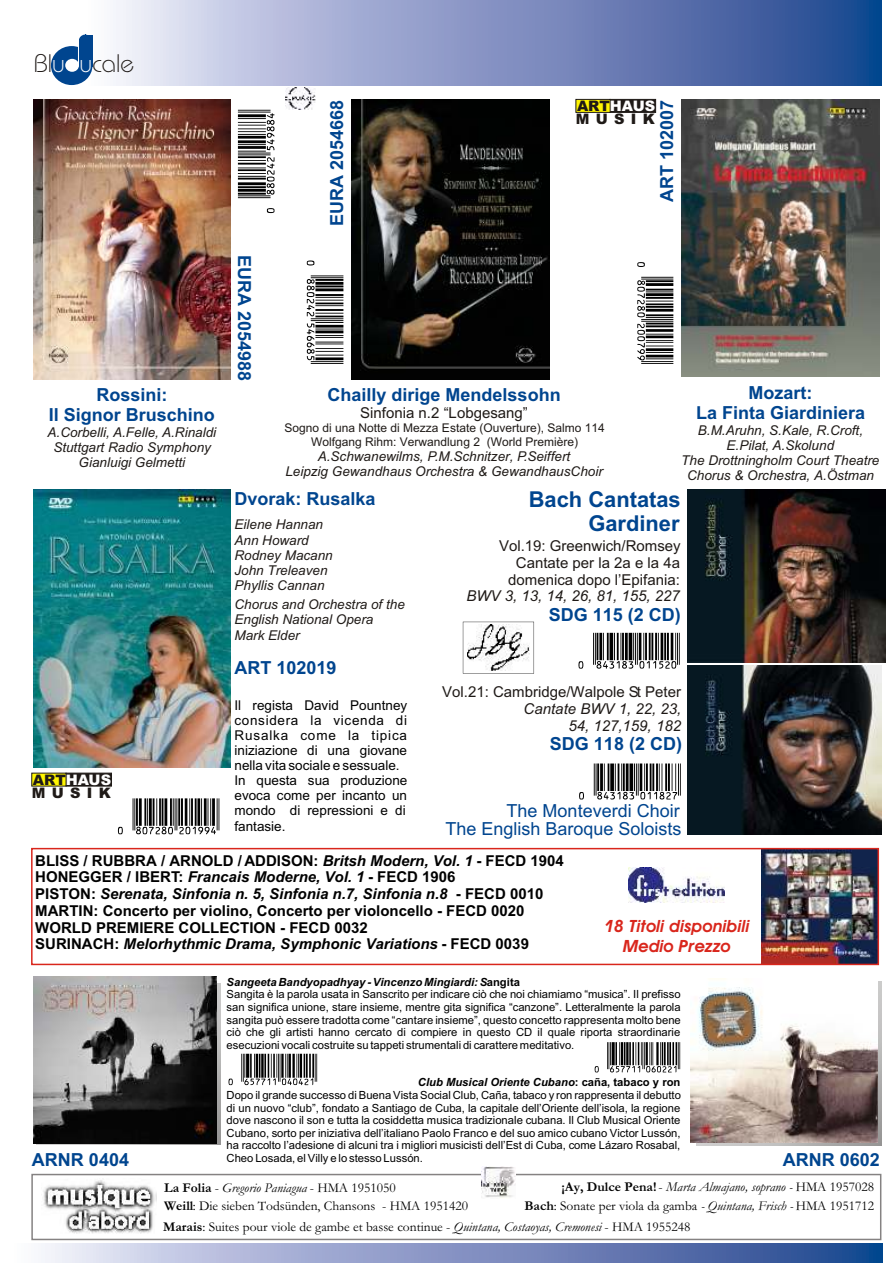
<style>
.page{position:relative;width:894px;height:1263px;background:#fff}
.page>*{position:absolute;margin:0;border:0;box-sizing:border-box;transform-origin:0 0}
.t1{font:73.2px "UPC Half";color:#000}
.t2{font:72.15px "UPC Half";color:#000}
.t3{font:72px "UPC Half";color:#000}
.t4{font:71.85px "UPC Half";color:#000}
.t5{font:71.7px "UPC Half";color:#000}
.t6{font:62.7px "UPC Half";color:#000}
.t7{font:60.6px "UPC Half";color:#000}
.t8{font:25.35px "Bauhaus Lt BT";color:#1f1a17}
.t9{font:700 21.9px/24.5px "Arial";color:#00458f;text-align:right}
.t10{font:700 18px/20.1px "Arial";color:#00458f;text-align:center}
.t11{font:18px "Arial";color:#00458f}
.t12{font:italic 700 16.95px/20.2px "Avant Garde Bk BT";color:#d9261c;text-align:center}
.t13{font:700 15px/16.8px "Arial";color:#000}
.t14{font:15px/16.8px "Arial";color:#1f1a17;text-align:right}
.t15{font:italic 15px/16.8px "Arial";color:#1f1a17;text-align:right}
.t16{font:900 14.55px/13.2px "Arial";color:#1f1a17}
.t17{font:italic 13.5px/15.1px "Arial";color:#1f1a17;text-align:center}
.t18{font:13.5px/18.3px "Garamond";color:#000}
.t19{font:13.5px/15.1px "Arial";color:#000}
.t20{font:12px/13.4px "Arial";color:#1f1a17;text-align:center}
.t21{font:11.25px/12.6px "Arial";color:#000}
.s1{color:#fff}
.s2{font-style:italic}
.s3{font-weight:700;font-style:italic}
.s4{font-weight:700}
</style>
<div class="page">
<img style="left:696px;top:981px;width:185px;height:164px">
<img style="left:352px;top:100px;width:197px;height:280px">
<img style="left:83px;top:0;width:798px;height:85px">
<div style="left:51px;top:46px;width:41px;height:39px;background:#00458f;border-radius:50%"></div>
<div style="left:65px;top:59px;width:14px;height:13px;background:#fff;border-radius:50%"></div>
<svg style="left:78px;top:34px;width:14px;height:33px"></svg>
<img style="left:41px;top:1243px;width:841px;height:20px">
<img style="left:36px;top:983px;width:184px;height:162px">
<img style="left:33px;top:100px;width:198px;height:280px">
<img style="left:33px;top:489px;width:198px;height:279px">
<img style="left:682px;top:100px;width:197px;height:277px">
<img style="left:687px;top:490px;width:198px;height:172px">
<img style="left:687px;top:665px;width:194px;height:169px">
<img style="left:762px;top:851px;width:114px;height:111px">
<img style="left:629px;top:867px;width:96px;height:36px">
<div style="left:31px;top:1174px;width:850px;height:66px;border:2px solid #858282"></div>
<img style="left:43px;top:1180px;width:114px;height:54px">
<img style="left:481px;top:1167px;width:35px;height:31px">
<img style="left:286px;top:87px;width:30px;height:23px">
<div style="left:610px;top:99px;width:46px;height:14px;background:#1f1a17;border:1px solid #1f1a17"></div>
<div style="left:576px;top:99px;width:35px;height:14px;background:#fff500;border:1px solid #1f1a17"></div>
<div style="left:66px;top:773px;width:46px;height:13px;background:#1f1a17"></div>
<div style="left:31px;top:773px;width:35px;height:13px;background:#fff500"></div>
<hr style="left:463px;top:622px;width:1px;height:51px;background:#000">
<hr style="left:463px;top:622px;width:71px;height:1px;background:#000">
<hr style="left:534px;top:622px;width:1px;height:51px;background:#000">
<hr style="left:463px;top:673px;width:71px;height:1px;background:#000">
<img style="left:467px;top:624px;width:63px;height:47px">
<img style="left:33px;top:977px;width:183px;height:166px">
<img style="left:691px;top:978px;width:187px;height:164px">
<div style="left:31px;top:848px;width:848px;height:117px;border:2px solid #d9261c"></div>
<h3 class="t8" style="left:34px;top:53px;width:102px">Bl<span class="s1">u u</span>cale</h3>
<h3 class="t10" style="left:49px;top:386px;width:168px">Rossini:<br>Il Signor Bruschino</h3>
<p class="t17" style="left:48px;top:426px;width:170px">A.Corbelli, A.Felle, A.Rinaldi<br>Stuttgart Radio Symphony<br>Gianluigi Gelmetti</p>
<p class="t16" style="left:32px;top:775px;width:81px">ART<span class="s1">HAUS<br></span>MUSIK</p>
<h3 class="t4" style="left:118px;top:767px;width:109px">¶|xIAHCIAy201994z</h3>
<h1 class="t1" style="left:206px;top:213px;width:111px;rotate:-90deg">¶xIACECy54984z</h1>
<h3 class="t10" style="left:329px;top:226px;width:127px;rotate:-90deg">EURA 2054668</h3>
<p class="t16" style="left:576px;top:101px;width:81px">ART<span class="s1">HAUS<br></span>MUSIK</p>
<h3 class="t10" style="left:658px;top:202px;width:104px;rotate:-90deg">ART 102007</h3>
<h3 class="t10" style="left:253px;top:255px;width:127px;rotate:90deg">EURA 2054988</h3>
<h1 class="t1" style="left:375px;top:261px;width:111px;rotate:90deg">¶xIACECy54685z</h1>
<h3 class="t10" style="left:328px;top:386px;width:235px">Chailly dirige Mendelssohn</h3>
<h3 class="t14" style="left:360px;top:406px;width:169px">Sinfonia n.2 “Lobgesang”</h3>
<p class="t20" style="left:285px;top:423px;width:322px">Sogno di una Notte di Mezza Estate (Ouverture), Salmo 114<br>Wolfgang Rihm: Verwandlung 2 (World Première)</p>
<p class="t17" style="left:285px;top:449px;width:319px">A.Schwanewilms, P.M.Schnitzer, P.Seiffert<br>Leipzig Gewandhaus Orchestra &amp; GewandhausChoir</p>
<h2 class="t2" style="left:704px;top:262px;width:110px;rotate:90deg">¶xIAHCIAy2079z</h2>
<h3 class="t10" style="left:696px;top:384px;width:171px">Mozart:<br>La Finta Giardiniera</h3>
<p class="t17" style="left:681px;top:424px;width:200px">B.M.Aruhn, S.Kale, R.Croft,<br>E.Pilat, A.Skolund<br>The Drottningholm Court Theatre<br>Chorus &amp; Orchestra, A.Östman</p>
<h3 class="t10" style="left:235px;top:491px;width:143px">Dvorak: Rusalka</h3>
<p class="t17" style="left:235px;top:518px;width:100px;text-align:left">Eilene Hannan<br>Ann Howard<br>Rodney Macann<br>John Treleaven<br>Phyllis Cannan</p>
<p class="t17" style="left:235px;top:598px;width:172px;text-align:left">Chorus and Orchestra of the<br>English National Opera<br>Mark Elder</p>
<h3 class="t10" style="left:235px;top:659px;width:104px">ART 102019</h3>
<p class="t19" style="left:235px;top:699px;width:174px">Il regista David Pountney considera la vicenda di<br>Rusalka come la tipica iniziazione di una giovane nella vita sociale e sessuale.<br>In questa sua produzione evoca come per incanto un mondo di repressioni e di fantasie.</p>
<h3 class="t9" style="left:529px;top:489px;width:154px">Bach Cantatas<br>Gardiner</h3>
<h3 class="t14" style="left:499px;top:539px;width:183px">Vol.19: Greenwich/Romsey<br>Cantate per la 2a e la 4a domenica dopo l’Epifania:</h3>
<h3 class="t15" style="left:466px;top:589px;width:215px">BWV 3, 13, 14, 26, 81, 155, 227</h3>
<h3 class="t10" style="left:549px;top:606px;width:134px">SDG 115 (2 CD)</h3>
<h3 class="t5" style="left:578px;top:602px;width:109px">¶|xIEDBIDy011520z</h3>
<h3 class="t14" style="left:442px;top:685px;width:240px">Vol.21: Cambridge/Walpole St Peter</h3>
<h3 class="t15" style="left:524px;top:702px;width:159px">Cantate BWV 1, 22, 23,<br>54, 127,159, 182</h3>
<h3 class="t10" style="left:550px;top:735px;width:134px">SDG 118 (2 CD)</h3>
<h3 class="t3" style="left:579px;top:733px;width:110px">¶|xIEDBIDy011827z</h3>
<h3 class="t11" style="left:507px;top:804px;width:175px">The Monteverdi Choir</h3>
<h3 class="t11" style="left:445px;top:822px;width:238px">The English Baroque Soloists</h3>
<p class="t13" style="left:35px;top:853px;width:530px">BLISS / RUBBRA / ARNOLD / ADDISON: <span class="s2">Britsh Modern, Vol. 1</span> - FECD 1904<br>HONEGGER / IBERT: <span class="s2">Francais Moderne, Vol. 1</span> - FECD 1906<br>PISTON: <span class="s2">Serenata, Sinfonia n. 5, Sinfonia n.7, Sinfonia n.8</span> - FECD 0010<br>MARTIN: Concerto per violino, Concerto per violoncello - FECD 0020<br>WORLD PREMIERE COLLECTION - FECD 0032<br>SURINACH: <span class="s2">Melorhythmic Drama, Symphonic Variations</span> - FECD 0039</p>
<h3 class="t12" style="left:604px;top:917px;width:146px">18 Titoli disponibili<br>Medio Prezzo</h3>
<p class="t21" style="left:227px;top:977px;width:456px"><span class="s3">Sangeeta Bandyopadhyay - Vincenzo Mingiardi: S</span><span class="s4">angita<br></span>Sangita è la parola usata in Sanscrito per indicare ciò che noi chiamiamo “musica”. Il prefisso san significa unione, stare insieme, mentre gita significa “canzone”. Letteralmente la parola sangita può essere tradotta come “cantare insieme”, questo concetto rappresenta molto bene ciò che gli artisti hanno cercato di compiere in questo CD il quale riporta straordinarie esecuzioni vocali costruite su tappeti strumentali di carattere meditativo.</p>
<p class="t21" style="left:227px;top:1077px;width:456px;text-align:justify;text-indent:191px"><span class="s3">Club Musical Oriente Cubano</span><span class="s4">: caña, tabaco y ron </span>Dopo il grande successo di Buena Vista Social Club, Caña, tabaco y ron rappresenta il debutto di un nuovo “club”, fondato a Santiago de Cuba, la capitale dell’Oriente dell’isola, la regione dove nascono il son e tutta la cosiddetta musica tradizionale cubana. Il Club Musical Oriente Cubano, sorto per iniziativa dell’italiano Paolo Franco e del suo amico cubano Victor Lussón, ha raccolto l’adesione di alcuni tra i migliori musicisti dell’Est di Cuba, come Lázaro Rosabal, Cheo Losada, el Villy e lo stesso Lussón.</p>
<h3 class="t6" style="left:229px;top:1027px;width:96px">¶|xGFHHBBy040421z</h3>
<h3 class="t7" style="left:595px;top:1016px;width:92px">¶|xGFHHBBy060221z</h3>
<h3 class="t10" style="left:32px;top:1152px;width:99px">ARNR 0404</h3>
<h3 class="t10" style="left:783px;top:1152px;width:99px">ARNR 0602</h3>
<p class="t18" style="left:164px;top:1180px;width:305px"><span class="s4">La Folia</span> - <span class="s2">Gregorio Paniagua</span> - HMA 1951050<br><span class="s4">Weill</span>: Die sieben Todsünden, Chansons - HMA 1951420</p>
<p class="t18" style="left:524px;top:1180px;width:351px;text-align:right"><span class="s4">¡Ay, Dulce Pena!</span> - <span class="s2">Marta Almajano, soprano -</span> HMA 1957028<br><span class="s4">Bach</span>: Sonate per viola da gamba <span class="s2">- Quintana, Frisch -</span> HMA 1951712</p>
<p class="t18" style="left:163px;top:1219px;width:529px"><span class="s4">Marais</span>: Suites pour viole de gambe et basse continue - <span class="s2">Quintana, Costaoyas, Cremonesi</span> - HMA 1955248</p>
</div>
